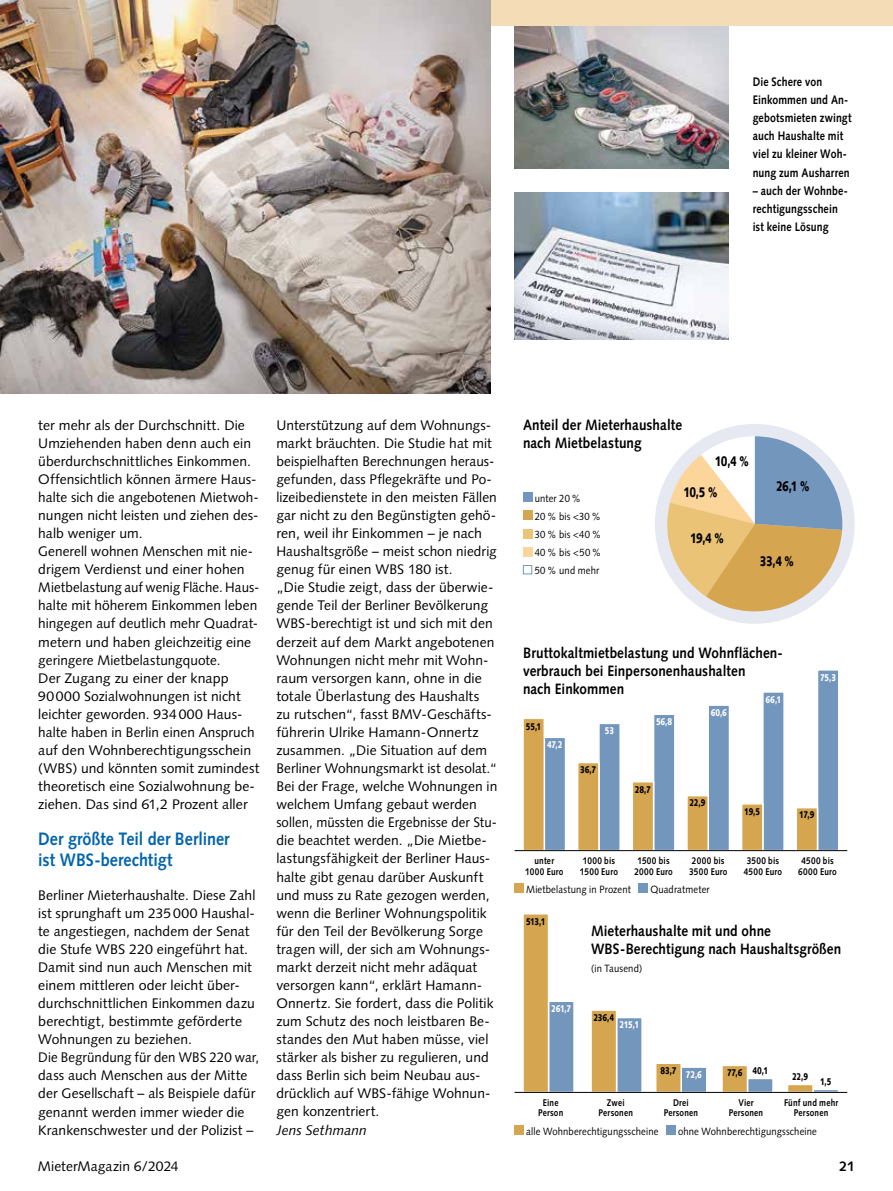
<style>
.page{position:relative;width:893px;height:1191px;background:#fff}
.page>*{position:absolute;margin:0;border:0;box-sizing:border-box;transform-origin:0 0}
.t1{font:700 18px/21px "Syntax";color:#0064ad;scale:.9 1}
.t2{font:700 15px/18px "Syntax";letter-spacing:.005em;color:#000;scale:.9 1}
.t3{font:13.8px/18px "Syntax";letter-spacing:.005em;color:#000}
.t4{font:900 13.8px "Syntax";letter-spacing:-.065em;color:#000;scale:.75 1}
.t5{font:italic 13.8px "Syntax";letter-spacing:.005em;color:#000}
.t6{font:700 13.8px "Syntax";color:#000}
.t7{font:700 12.3px/18px "Syntax";letter-spacing:.01em;color:#000;scale:.85 1}
.t8{font:10.5px/18px "Syntax";letter-spacing:.015em;color:#000;scale:.9 1}
.t9{font:700 9.75px/10.5px "Syntax";letter-spacing:.025em;color:#000;text-align:center;scale:.85 1}
.t10{font:900 9.75px "Syntax";letter-spacing:-.03em;color:#000;scale:.75 1}
.t11{font:900 9.75px "Syntax";letter-spacing:-.035em;color:#fff;scale:.75 1}
.t12{font:700 9.75px/10.5px "Syntax";letter-spacing:.025em;color:#000;text-align:center;scale:.84 1}
.s1{color:#fff}
</style>
<div class="page">
<img style="left:514px;top:26px;width:214px;height:142px">
<img style="left:514px;top:192px;width:214px;height:147px">
<div style="left:0;top:0;width:893px;height:26px;background:#f3dcb6"></div>
<img style="left:0;top:0;width:490px;height:393px">
<div style="left:514px;top:883px;width:10px;height:10px;background:#d6a54f"></div>
<div style="left:639px;top:883px;width:9px;height:10px;background:#7396bd"></div>
<div style="left:544px;top:736px;width:22px;height:115px;background:#7396bd;border:2px solid #fff"></div>
<div style="left:522px;top:717px;width:23px;height:134px;background:#d6a54f;border:2px solid #fff"></div>
<div style="left:598px;top:722px;width:23px;height:129px;background:#7396bd;border:2px solid #fff"></div>
<div style="left:577px;top:761px;width:23px;height:90px;background:#d6a54f;border:2px solid #fff"></div>
<div style="left:653px;top:713px;width:23px;height:138px;background:#7396bd;border:2px solid #fff"></div>
<div style="left:632px;top:781px;width:22px;height:70px;background:#d6a54f;border:2px solid #fff"></div>
<div style="left:707px;top:704px;width:23px;height:147px;background:#7396bd;border:2px solid #fff"></div>
<div style="left:686px;top:795px;width:23px;height:56px;background:#d6a54f;border:2px solid #fff"></div>
<div style="left:762px;top:691px;width:23px;height:160px;background:#7396bd;border:2px solid #fff"></div>
<div style="left:741px;top:803px;width:23px;height:48px;background:#d6a54f;border:2px solid #fff"></div>
<div style="left:817px;top:669px;width:22px;height:182px;background:#7396bd;border:2px solid #fff"></div>
<div style="left:795px;top:807px;width:23px;height:44px;background:#d6a54f;border:2px solid #fff"></div>
<hr style="left:514px;top:850px;width:333px;height:1px;background:#000">
<div style="left:655px;top:424px;width:200px;height:200px;background:#e6e9f1;border-radius:50%"></div>
<div style="left:523px;top:493px;width:9px;height:9px;background:#7396bd"></div>
<div style="left:523px;top:511px;width:9px;height:9px;background:#d6a54f"></div>
<div style="left:523px;top:529px;width:9px;height:9px;background:#eac376"></div>
<div style="left:523px;top:547px;width:9px;height:9px;background:#fcd59a"></div>
<div style="left:523px;top:565px;width:9px;height:9px;background:#fff;border:1px solid #7396bd"></div>
<svg style="left:661px;top:436px;width:181px;height:178px"></svg>
<div style="left:514px;top:1125px;width:10px;height:9px;background:#d6a54f"></div>
<div style="left:666px;top:1125px;width:9px;height:9px;background:#7396bd"></div>
<div style="left:548px;top:1000px;width:27px;height:93px;background:#7396bd;border:2px solid #fff"></div>
<div style="left:522px;top:913px;width:27px;height:180px;background:#d6a54f;border:2px solid #fff"></div>
<div style="left:616px;top:1016px;width:27px;height:77px;background:#7396bd;border:2px solid #fff"></div>
<div style="left:590px;top:1009px;width:27px;height:84px;background:#d6a54f;border:2px solid #fff"></div>
<div style="left:680px;top:1066px;width:27px;height:27px;background:#7396bd;border:2px solid #fff"></div>
<div style="left:655px;top:1062px;width:27px;height:31px;background:#d6a54f;border:2px solid #fff"></div>
<div style="left:747px;top:1077px;width:27px;height:16px;background:#7396bd;border:2px solid #fff"></div>
<div style="left:721px;top:1064px;width:27px;height:29px;background:#d6a54f;border:2px solid #fff"></div>
<svg style="left:814px;top:1090px;width:25px;height:2px"></svg>
<div style="left:787px;top:1083px;width:27px;height:10px;background:#d6a54f;border:2px solid #fff"></div>
<hr style="left:514px;top:1092px;width:333px;height:1px;background:#000">
<p class="t7" style="left:753px;top:73px;width:118px">Die Schere von<br>Einkommen und An&shy;gebotsmieten zwingt auch Haushalte mit viel zu kleiner Woh&shy;nung zum Ausharren</p>
<p class="t7" style="left:753px;top:181px;width:113px">– auch der Wohnbe&shy;rechtigungsschein ist keine Lösung</p>
<p class="t3" style="left:38px;top:416px;width:223px">ter mehr als der Durchschnitt. Die Umziehenden haben denn auch ein überdurchschnittliches Einkommen.<br>Offensichtlich können ärmere Haus&shy;halte sich die angebotenen Mietwoh&shy;nungen nicht leisten und ziehen des&shy;halb weniger um.<br>Generell wohnen Menschen mit nie&shy;drigem Verdienst und einer hohen Mietbelastung auf wenig Fläche. Haus&shy;halte mit höherem Einkommen leben hingegen auf deutlich mehr Quadrat&shy;metern und haben gleichzeitig eine geringere Mietbelastungquote.<br>Der Zugang zu einer der knapp 90000 Sozialwohnungen ist nicht leichter geworden. 934000 Haus&shy;halte haben in Berlin einen Anspruch auf den Wohnberechtigungsschein (WBS) und könnten somit zumindest theoretisch eine Sozialwohnung be&shy;ziehen. Das sind 61,2 Prozent aller</p>
<h1 class="t1" style="left:38px;top:828px;width:214px">Der größte Teil der Berliner ist WBS-berechtigt</h1>
<p class="t3" style="left:38px;top:886px;width:223px">Berliner Mieterhaushalte. Diese Zahl ist sprunghaft um 235000 Haushal&shy;te angestiegen, nachdem der Senat die Stufe WBS 220 eingeführt hat.<br>Damit sind nun auch Menschen mit einem mittleren oder leicht über&shy;durchschnittlichen Einkommen dazu berechtigt, bestimmte geförderte Wohnungen zu beziehen.<br>Die Begründung für den WBS 220 war, dass auch Menschen aus der Mitte der Gesellschaft – als Beispiele dafür genannt werden immer wieder die Krankenschwester und der Polizist –</p>
<p class="t3" style="left:276px;top:416px;width:223px">Unterstützung auf dem Wohnungs&shy;markt bräuchten. Die Studie hat mit beispielhaften Berechnungen heraus&shy;gefunden, dass Pflegekräfte und Po&shy;lizeibedienstete in den meisten Fällen gar nicht zu den Begünstigten gehö&shy;ren, weil ihr Einkommen – je nach Haushaltsgröße – meist schon niedrig genug für einen WBS 180 ist.<br>„Die Studie zeigt, dass der überwie&shy;gende Teil der Berliner Bevölkerung WBS-berechtigt ist und sich mit den derzeit auf dem Markt angebotenen Wohnungen nicht mehr mit Wohn&shy;raum versorgen kann, ohne in die totale Überlastung des Haushalts<br>zu rutschen“, fasst BMV- Geschäfts&shy;führerin Ulrike Hamann-Onnertz zusammen. „Die Situation auf dem Berliner Wohnungsmarkt ist desolat.“ Bei der Frage, welche Wohnungen in welchem Umfang gebaut werden sollen, müssten die Ergebnisse der Stu&shy;die beachtet werden. „Die Mietbe&shy;lastungsfähigkeit der Berliner Haus&shy;halte gibt genau darüber Auskunft und muss zu Rate gezogen werden, wenn die Berliner Wohnungspolitik für den Teil der Bevölkerung Sorge tragen will, der sich am Wohnungs&shy;markt derzeit nicht mehr adäquat versorgen kann“, erklärt Hamann-Onnertz. Sie fordert, dass die Politik zum Schutz des noch leistbaren Be&shy;standes den Mut haben müsse, viel stärker als bisher zu regulieren, und dass Berlin sich beim Neubau aus&shy;drücklich auf WBS-fähige Wohnun&shy;gen konzentriert.</p>
<p class="t5" style="left:276px;top:1121px;width:92px">Jens Sethmann</p>
<p class="t2" style="left:523px;top:415px;width:178px">Anteil der Mieterhaushalte nach Mietbelastung</p>
<p class="t4" style="left:715px;top:452px;width:46px">10,4 %</p>
<p class="t8" style="left:535px;top:489px;width:76px">unter 20 %<br>20 % bis &lt;30 %<br>30 % bis &lt;40 %<br>40 % bis &lt;50 %<br>50 % und mehr</p>
<p class="t4" style="left:683px;top:484px;width:47px">10,5 %</p>
<p class="t4" style="left:690px;top:530px;width:46px">19,4 %</p>
<p class="t4" style="left:776px;top:478px;width:46px">26,1 %</p>
<p class="t4" style="left:760px;top:553px;width:46px">33,4 %</p>
<p class="t2" style="left:523px;top:644px;width:290px">Bruttokaltmietbelastung und Wohnflächen&shy;verbrauch bei Einpersonenhaushalten<br>nach Einkommen</p>
<p class="t11" style="left:766px;top:693px;width:22px">66,1</p>
<p class="t10" style="left:526px;top:720px;width:22px">55,1</p>
<p class="t11" style="left:547px;top:739px;width:22px">47,2</p>
<p class="t11" style="left:605px;top:725px;width:14px">53</p>
<p class="t10" style="left:580px;top:764px;width:23px">36,7</p>
<p class="t11" style="left:656px;top:716px;width:23px">56,8</p>
<p class="t10" style="left:635px;top:783px;width:23px">28,7</p>
<p class="t11" style="left:711px;top:707px;width:23px">60,6</p>
<p class="t11" style="left:820px;top:671px;width:23px">75,3</p>
<p class="t10" style="left:689px;top:797px;width:23px">22,9</p>
<p class="t10" style="left:744px;top:805px;width:23px">19,5</p>
<p class="t10" style="left:799px;top:809px;width:22px">17,9</p>
<p class="t9" style="left:525px;top:855px;width:46px">unter<br>1000 Euro</p>
<p class="t9" style="left:580px;top:855px;width:46px;text-align:left">1000 bis<br>1500 Euro</p>
<p class="t9" style="left:634px;top:855px;width:47px">1500 bis<br>2000 Euro</p>
<p class="t9" style="left:689px;top:855px;width:47px;text-align:left">2000 bis<br>3500 Euro</p>
<p class="t9" style="left:744px;top:855px;width:47px">3500 bis<br>4500 Euro</p>
<p class="t9" style="left:798px;top:855px;width:47px">4500 bis<br>6000 Euro</p>
<p class="t8" style="left:526px;top:880px;width:118px">Mietbelastung in Prozent</p>
<p class="t8" style="left:650px;top:880px;width:67px">Quadratmeter</p>
<p class="t10" style="left:526px;top:915px;width:27px">513,1</p>
<p class="t11" style="left:551px;top:1003px;width:28px">261,7</p>
<p class="t2" style="left:591px;top:921px;width:280px">Mieterhaushalte mit und ohne<br>WBS-Berechtigung nach Haushaltsgrößen</p>
<p class="t8" style="left:591px;top:959px;width:58px">(in Tausend)</p>
<p class="t10" style="left:593px;top:1011px;width:29px">236,4</p>
<p class="t11" style="left:619px;top:1019px;width:28px">215,1</p>
<p class="t10" style="left:660px;top:1065px;width:57px">83,7 <span class="s1">72,6</span></p>
<p class="t10" style="left:727px;top:1066px;width:56px">77,6 40,1</p>
<p class="t10" style="left:792px;top:1071px;width:23px">22,9</p>
<p class="t10" style="left:820px;top:1076px;width:17px">1,5</p>
<p class="t9" style="left:538px;top:1097px;width:31px">Eine<br>Person</p>
<p class="t12" style="left:599px;top:1097px;width:42px">Zwei<br>Personen</p>
<p class="t9" style="left:664px;top:1097px;width:42px">Drei<br>Personen</p>
<p class="t9" style="left:729px;top:1097px;width:42px">Vier<br>Personen</p>
<p class="t9" style="left:784px;top:1097px;width:65px">Fünf und mehr<br>Personen</p>
<p class="t8" style="left:526px;top:1122px;width:148px">alle Wohnberechtigungsscheine</p>
<p class="t8" style="left:678px;top:1122px;width:156px">ohne Wohnberechtigungsscheine</p>
<p class="t3" style="left:38px;top:1157px;width:142px">MieterMagazin 6/2024</p>
<p class="t6" style="left:839px;top:1158px;width:17px">21</p>
</div>
